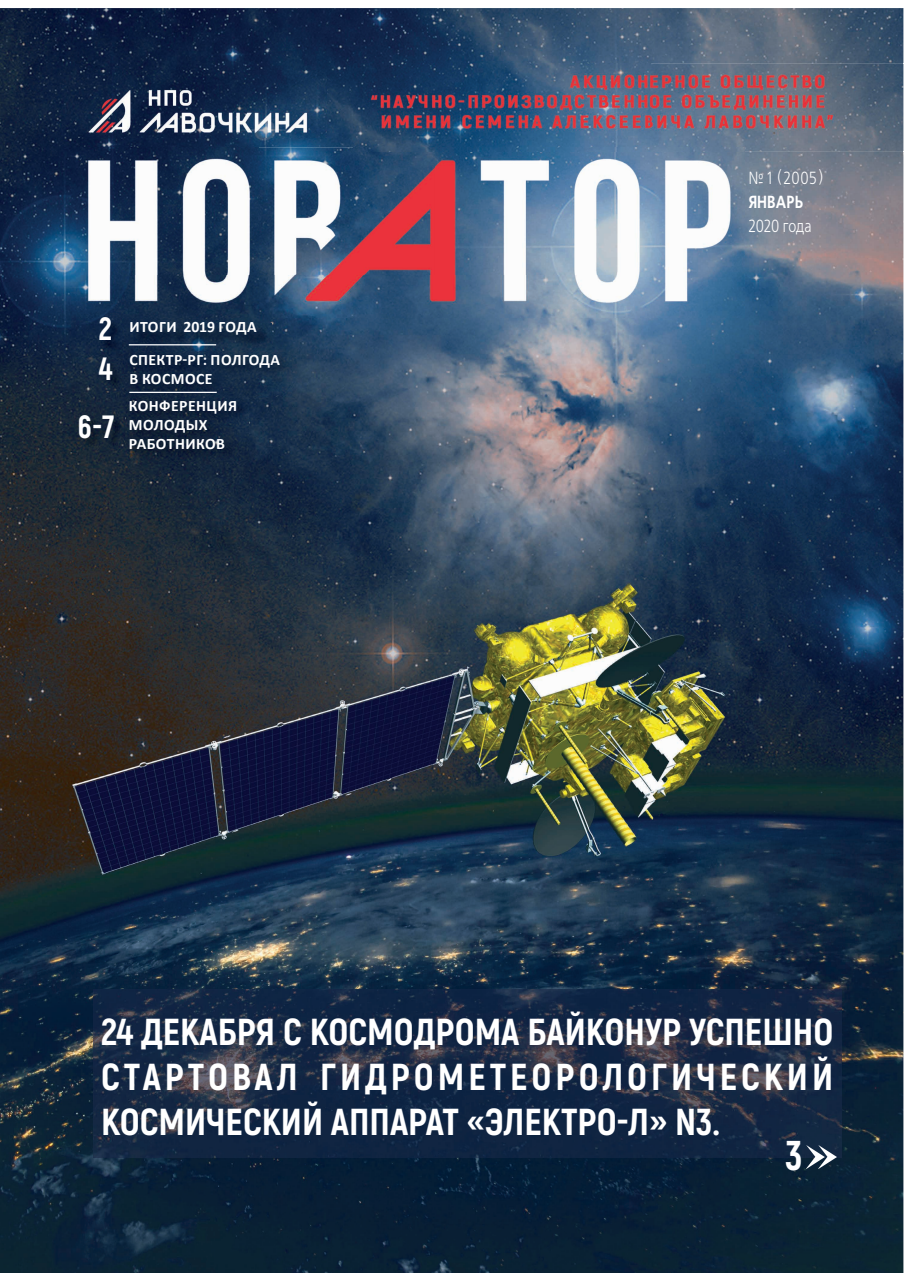
<style>
.page{position:relative;width:904px;height:1273px;background:#fff}
.page>*{position:absolute;margin:0;border:0;box-sizing:border-box;transform-origin:0 0}
.t1{font:800 41.5px "Akrobat";color:#fff;scale:.95 1}
.t2{font:800 37.5px/45px "Akrobat";color:#fff;text-align:justify}
.t3{font:800 32.12px/39.9px "Akrobat";color:#fff;scale:.95 1}
.t4{font:17.5px "Free Set C";color:#fff;scale:.8 1}
.t5{font:700 17.5px "Free Set C";color:#fff;scale:.8 1}
.t6{font:700 15.88px/19.1px "Calibri";letter-spacing:.03em;color:#fff}
.t7{font:700 15.88px "Calibri";letter-spacing:.005em;color:#fff}
</style>
<div class="page">
<img style="left:0;top:8px;width:903px;height:1264px">
<img style="left:650px;top:64px;width:254px;height:87px">
<img style="left:354px;top:64px;width:296px;height:83px">
<img style="left:75px;top:71px;width:251px;height:66px">
<img style="left:82px;top:147px;width:353px;height:128px">
<img style="left:435px;top:151px;width:177px;height:124px">
<img style="left:612px;top:151px;width:132px;height:166px">
<img style="left:82px;top:275px;width:530px;height:42px">
<img style="left:354px;top:147px;width:390px;height:4px">
<img style="left:132px;top:323px;width:139px;height:27px">
<img style="left:128px;top:399px;width:120px;height:62px">
<img style="left:128px;top:352px;width:163px;height:44px">
<img style="left:101px;top:318px;width:20px;height:33px">
<img style="left:100px;top:359px;width:23px;height:32px">
<img style="left:80px;top:416px;width:44px;height:32px">
<hr style="left:129px;top:344px;width:87px;height:1px;background:#fff">
<hr style="left:129px;top:391px;width:88px;height:2px;background:#fff">
<img style="left:93px;top:989px;width:748px;height:168px">
<svg style="left:806px;top:1144px;width:31px;height:24px"></svg>
<p class="t3" style="left:99px;top:309px;width:16px">2<br>4</p>
<p class="t3" style="left:78px;top:406px;width:40px">6-7</p>
<p class="t7" style="left:129px;top:316px;width:129px">ИТОГИ 2019 ГОДА</p>
<p class="t6" style="left:129px;top:350px;width:152px">СПЕКТР-РГ: ПОЛГОДА<br>В КОСМОСЕ</p>
<p class="t6" style="left:129px;top:396px;width:110px">КОНФЕРЕНЦИЯ<br>МОЛОДЫХ<br>РАБОТНИКОВ</p>
<p class="t4" style="left:748px;top:168px;width:96px">№ 1 (2005)</p>
<p class="t5" style="left:748px;top:192px;width:70px">ЯНВАРЬ</p>
<p class="t4" style="left:748px;top:216px;width:81px">2020 года</p>
<p class="t2" style="left:101px;top:1009px;width:733px">24 ДЕКАБРЯ С КОСМОДРОМА БАЙКОНУР УСПЕШНО СТАРТОВАЛ ГИДРОМЕТЕОРОЛОГИЧЕСКИЙ КОСМИЧЕСКИЙ АППАРАТ «ЭЛЕКТРО-Л» N3.</p>
<p class="t1" style="left:785px;top:1129px;width:19px">3</p>
</div>
